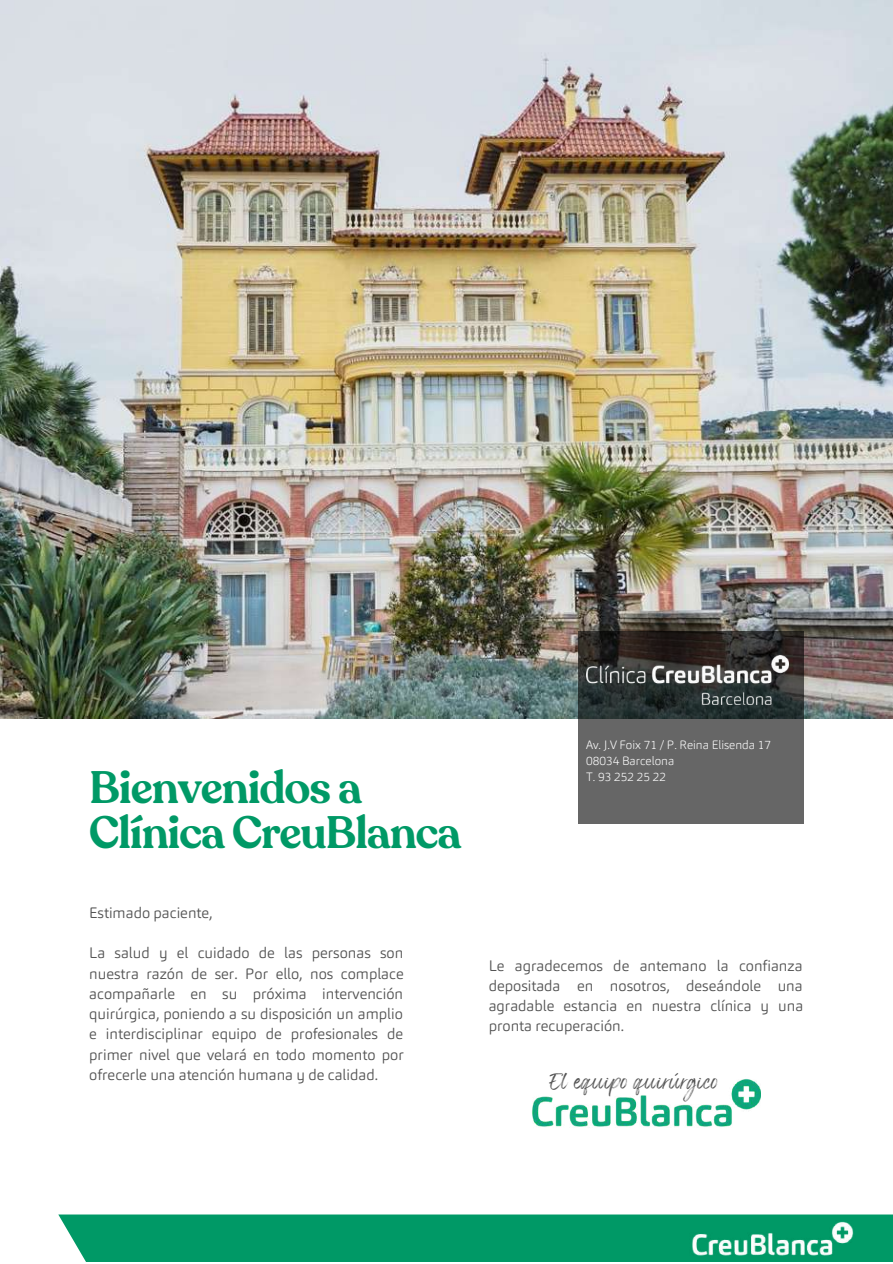
<style>
.page{position:relative;width:893px;height:1264px;background:#fff}
.page>*{position:absolute;margin:0;border:0;box-sizing:border-box;transform-origin:0 0}
.t1{font:600 45px/45px "Recoleta";letter-spacing:-.025em;color:#096}
.t2{font:300 15px/20.2px "Carnas";color:#545454;text-align:justify}
.t3{font:12.3px "Wonderful Branding";color:#545454}
.t4{font:200 12px/16px "Carnas";color:#fff}
</style>
<div class="page">
<img style="left:0;top:0;width:892px;height:718px">
<svg style="left:578px;top:631px;width:225px;height:192px;background:#545453"></svg>
<img style="left:586px;top:655px;width:202px;height:50px">
<div style="left:58px;top:1214px;width:834px;height:47px;background:#096"></div>
<img style="left:690px;top:1220px;width:165px;height:36px">
<img style="left:532px;top:1079px;width:228px;height:48px">
<h1 class="t1" style="left:89px;top:766px;width:374px">Bienvenidos a<br>Clínica CreuBlanca</h1>
<p class="t4" style="left:586px;top:736px;width:186px">Av. J.V Foix 71 / P. Reina Elisenda 17<br>08034 Barcelona<br>T. 93 252 25 22</p>
<p class="t2" style="left:89px;top:902px;width:125px">Estimado paciente,</p>
<p class="t2" style="left:89px;top:943px;width:316px">La salud y el cuidado de las personas son nuestra razón de ser. Por ello, nos complace acompañarle en su próxima intervención quirúrgica, poniendo a su disposición un amplio e interdisciplinar equipo de profesionales de primer nivel que velará en todo momento por ofrecerle una atención humana y de calidad.</p>
<p class="t2" style="left:488px;top:955px;width:316px">Le agradecemos de antemano la confianza depositada en nosotros, deseándole una agradable estancia en nuestra clínica y una pronta recuperación.</p>
<p class="t3" style="left:551px;top:1078px;width:170px">El equipo quirúrgico</p>
</div>
